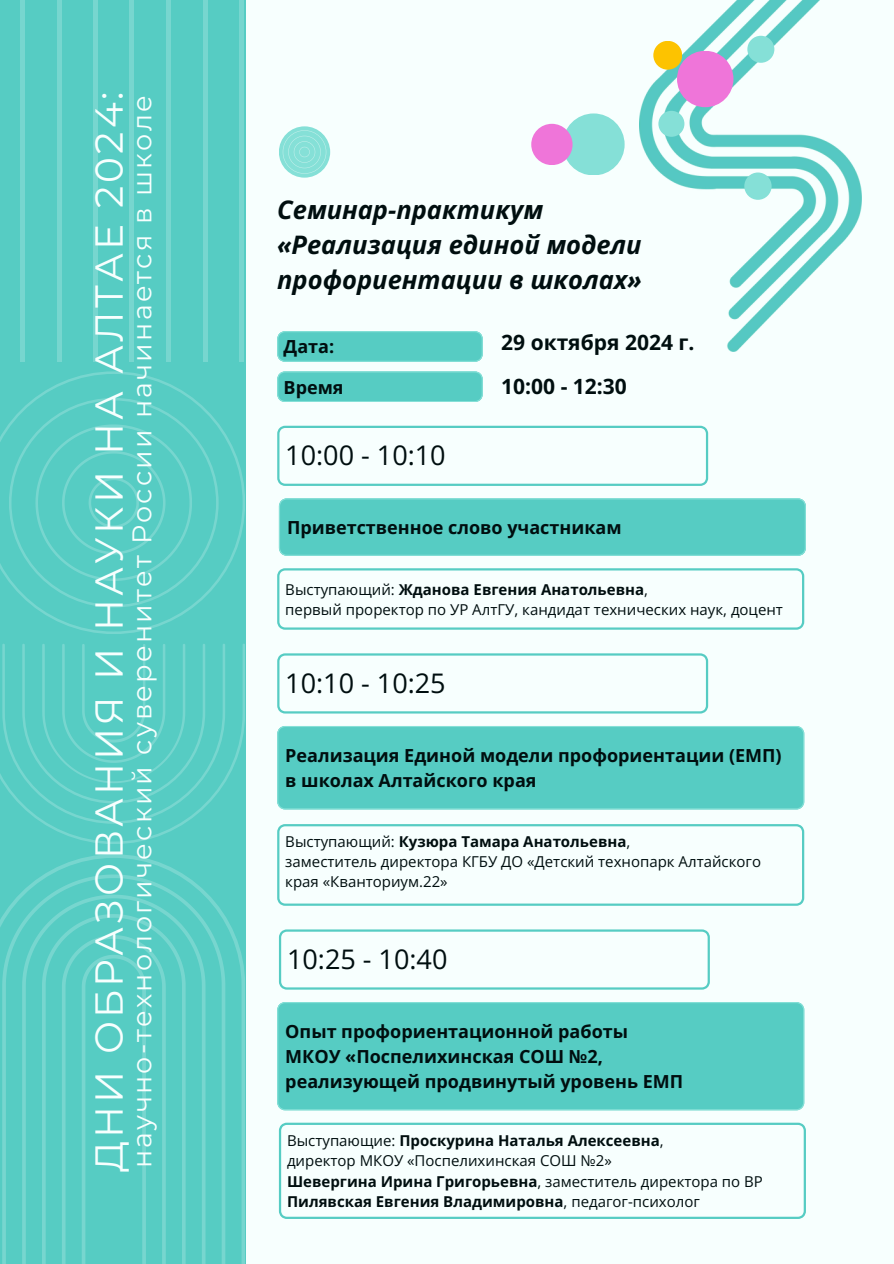
<style>
.page{position:relative;width:894px;height:1264px;background:#fff}
.page>*{position:absolute;margin:0;border:0;box-sizing:border-box;transform-origin:0 0}
.t1{font:39px "Montserrat";letter-spacing:.08em;color:#f7fffe}
.t2{font:27px "Montserrat";letter-spacing:.08em;color:#f7fffe}
.t3{font:27px "Open Sans";color:#000e0f}
.t4{font:italic 700 25.5px/34.8px "Open Sans";color:#000e0f}
.t5{font:700 21px "Open Sans";color:#000e0f}
.t6{font:700 18px/24.8px "Open Sans";color:#000e0f}
.t7{font:700 15px "Open Sans";color:#000e0f}
.t8{font:15px/20.2px "Open Sans";color:#000e0f}
.s1{font-weight:400}
</style>
<div class="page">
<div style="left:0;top:0;width:893px;height:1263px;background:#f7fffe"></div>
<div style="left:0;top:0;width:245px;height:1263px;background:#56ccc3"></div>
<svg style="left:0;top:854px;width:245px;height:409px"></svg>
<svg style="left:0;top:371px;width:245px;height:262px"></svg>
<svg style="left:0;top:644px;width:245px;height:200px"></svg>
<div style="left:20px;top:0;width:5px;height:362px;background:#77d6cf"></div>
<hr style="left:57px;top:0;width:4px;height:362px;background:#77d6cf">
<div style="left:93px;top:0;width:5px;height:362px;background:#77d6cf"></div>
<hr style="left:130px;top:0;width:4px;height:362px;background:#77d6cf">
<hr style="left:166px;top:0;width:4px;height:362px;background:#77d6cf">
<hr style="left:203px;top:0;width:4px;height:362px;background:#77d6cf">
<div style="left:239px;top:0;width:5px;height:362px;background:#77d6cf"></div>
<svg style="left:279px;top:126px;width:52px;height:52px"></svg>
<svg style="left:277px;top:371px;width:205px;height:31px"></svg>
<svg style="left:277px;top:331px;width:205px;height:31px"></svg>
<svg style="left:277px;top:824px;width:527px;height:81px"></svg>
<div style="left:277px;top:726px;width:527px;height:83px;background:#56ccc3"></div>
<div style="left:562px;top:113px;width:62px;height:62px;background:#85e0d7;border-radius:50%"></div>
<div style="left:531px;top:124px;width:41px;height:41px;background:#ef75d9;border-radius:50%"></div>
<img style="left:639px;top:0;width:222px;height:352px">
<div style="left:744px;top:172px;width:27px;height:28px;background:#85e0d7;border-radius:50%"></div>
<div style="left:747px;top:36px;width:27px;height:27px;background:#85e0d7;border-radius:50%"></div>
<div style="left:658px;top:111px;width:26px;height:26px;background:#85e0d7;border-radius:50%"></div>
<div style="left:676px;top:51px;width:57px;height:56px;background:#ef75d9;border-radius:50%"></div>
<div style="left:653px;top:41px;width:29px;height:29px;background:#fdc300;border-radius:50%"></div>
<svg style="left:279px;top:498px;width:526px;height:58px"></svg>
<svg style="left:277px;top:568px;width:527px;height:61px"></svg>
<svg style="left:277px;top:426px;width:431px;height:60px"></svg>
<svg style="left:277px;top:653px;width:431px;height:60px"></svg>
<svg style="left:279px;top:929px;width:430px;height:60px"></svg>
<div style="left:277px;top:1002px;width:526px;height:108px;background:#56ccc3"></div>
<svg style="left:279px;top:1122px;width:526px;height:96px"></svg>
<h2 class="t1" style="left:85px;top:1172px;width:1082px;rotate:-90deg">ДНИ ОБРАЗОВАНИЯ И НАУКИ НА АЛТАЕ 2024:</h2>
<p class="t2" style="left:125px;top:1167px;width:1073px;rotate:-90deg">научно-технологический суверенитет России начинается в школе</p>
<p class="t4" style="left:277px;top:192px;width:267px">Семинар-практикум</p>
<h1 class="t4" style="left:277px;top:227px;width:366px">«Реализация единой модели профориентации в школах»</h1>
<p class="t6" style="left:283px;top:334px;width:52px">Дата:</p>
<h3 class="t6" style="left:283px;top:374px;width:61px">Время</h3>
<p class="t3" style="left:285px;top:436px;width:162px">10:00 - 10:10</p>
<h3 class="t5" style="left:501px;top:328px;width:195px">29 октября 2024 г.</h3>
<h5 class="t5" style="left:501px;top:371px;width:127px">10:00 - 12:30</h5>
<p class="t6" style="left:287px;top:514px;width:336px">Приветственное слово участникам</p>
<p class="t7" style="left:285px;top:578px;width:364px"><span class="s1">Выступающий:</span> Жданова Евгения Анатольевна<span class="s1">,</span></p>
<p class="t8" style="left:285px;top:599px;width:499px">первый проректор по УР АлтГУ, кандидат технических наук, доцент</p>
<p class="t3" style="left:285px;top:664px;width:162px">10:10 - 10:25</p>
<p class="t6" style="left:285px;top:742px;width:497px">Реализация Единой модели профориентации (ЕМП) в школах Алтайского края</p>
<p class="t7" style="left:285px;top:831px;width:346px"><span class="s1">Выступающий:</span> Кузюра Тамара Анатольевна<span class="s1">,</span></p>
<p class="t8" style="left:285px;top:851px;width:477px">заместитель директора КГБУ ДО «Детский технопарк Алтайского края «Кванториум.22»</p>
<p class="t3" style="left:287px;top:940px;width:162px">10:25 - 10:40</p>
<h3 class="t6" style="left:285px;top:1018px;width:399px">Опыт профориентационной работы<br>МКОУ «Поспелихинская СОШ №2, реализующей продвинутый уровень ЕМП</h3>
<h5 class="t7" style="left:287px;top:1130px;width:378px"><span class="s1">Выступающие:</span> Проскурина Наталья Алексеевна<span class="s1">,</span></h5>
<p class="t8" style="left:287px;top:1150px;width:326px">директор МКОУ «Поспелихинская СОШ №2»</p>
<p class="t7" style="left:287px;top:1170px;width:477px">Шевергина Ирина Григорьевна<span class="s1">, заместитель директора по ВР</span></p>
<h3 class="t7" style="left:287px;top:1190px;width:414px">Пилявская Евгения Владимировна<span class="s1">, педагог-психолог</span></h3>
</div>
